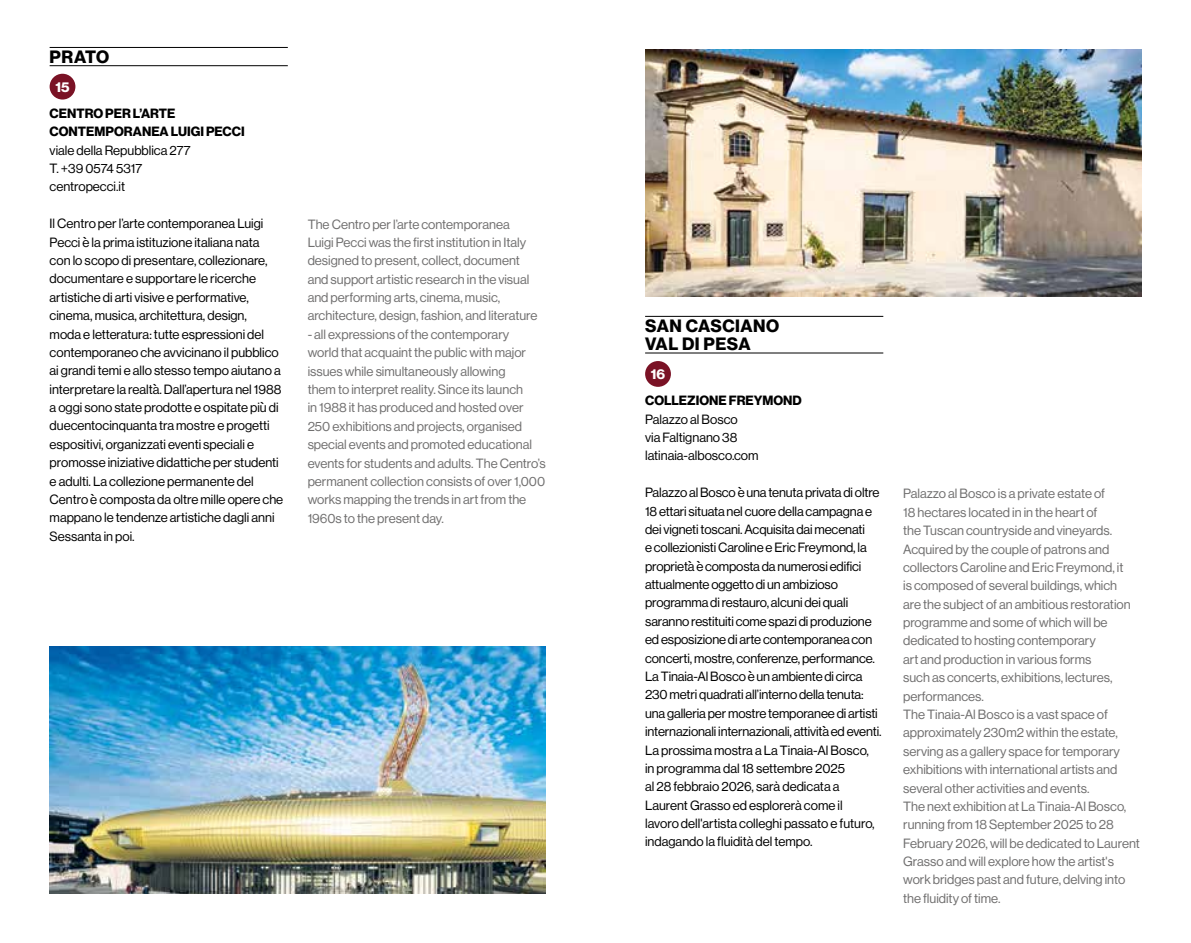
<style>
.page{position:relative;width:1191px;height:943px;background:#fff}
.page>*{position:absolute;margin:0;border:0;box-sizing:border-box;transform-origin:0 0}
.t1{font:17.5px/18.4px "N Haas Grotesk DS Pro 75 Bd";letter-spacing:.03em;color:#000}
.t2{font:14px "N Haas Grotesk DS Pro 75 Bd";color:#fff}
.t3{font:13.12px/18.4px "N Haas Grotesk DS Pro 55 Rg";color:#000}
.t4{font:13.12px/18.4px "N Haas Grotesk DS Pro 55 Rg";color:#706f6f}
.t5{font:13.12px/18.4px "N Haas Grotesk DS Pro 75 Bd";color:#000}
.t6{font:600 13.12px "Open Sans";color:#000}
.s1{font-family:"Open Sans";font-weight:600}
</style>
<div class="page">
<hr style="left:645px;top:316px;width:238px;height:1px;background:#000">
<hr style="left:645px;top:352px;width:238px;height:1px;background:#000">
<div style="left:645px;top:361px;width:26px;height:26px;background:#7a1225;border-radius:50%"></div>
<hr style="left:50px;top:47px;width:238px;height:1px;background:#000">
<hr style="left:50px;top:65px;width:238px;height:1px;background:#000">
<div style="left:50px;top:74px;width:25px;height:25px;background:#7a1225;border-radius:50%"></div>
<img style="left:645px;top:50px;width:496px;height:246px">
<img style="left:50px;top:646px;width:496px;height:247px">
<h1 class="t1" style="left:50px;top:48px;width:61px">PRATO</h1>
<p class="t2" style="left:55px;top:79px;width:16px">15</p>
<p class="t5" style="left:50px;top:104px;width:196px">CENTRO PER L’ARTE<br>CONTEMPORANEA LUIGI PECCI</p>
<p class="t3" style="left:50px;top:141px;width:142px">viale della Repubblica 277<br>T. +39 0574 5317 centropecci.it</p>
<p class="t3" style="left:50px;top:214px;width:235px">Il Centro per l’arte contemporanea Luigi Pecci e<span class="s1">̀</span>la prima istituzione italiana nata con lo scopo di presentare, collezionare, documentare e supportare le ricerche artistiche di arti visive e performative, cinema, musica, architettura, design,<br>moda e letteratura: tutte espressioni del contemporaneo che avvicinano il pubblico ai grandi temi e allo stesso tempo aiutano a interpretare la realta<span class="s1">̀</span>. Dall’apertura nel 1988 a oggi sono state prodotte e ospitate piu<span class="s1">̀</span>di duecentocinquanta tra mostre e progetti espositivi, organizzati eventi speciali e promosse iniziative didattiche per studenti e adulti. La collezione permanente del Centro e<span class="s1">̀</span>composta da oltre mille opere che mappano le tendenze artistiche dagli anni Sessanta in poi.</p>
<p class="t4" style="left:308px;top:215px;width:231px">The Centro per l’arte contemporanea Luigi Pecci was the first institution in Italy designed to present, collect, document and support artistic research in the visual and performing arts, cinema, music, architecture, design, fashion, and literature</p>
<p class="t4" style="left:308px;top:325px;width:239px">- all expressions of the contemporary<br>world that acquaint the public with major issues while simultaneously allowing<br>them to interpret reality. Since its launch<br>in 1988 it has produced and hosted over 250 exhibitions and projects, organised special events and promoted educational events for students and adults. The Centro’s permanent collection consists of over 1,000 works mapping the trends in art from the 1960s to the present day.</p>
<h1 class="t1" style="left:645px;top:316px;width:136px">SAN CASCIANO<br>VAL DI PESA</h1>
<p class="t2" style="left:651px;top:366px;width:16px">16</p>
<p class="t5" style="left:645px;top:391px;width:158px">COLLEZIONE FREYMOND</p>
<p class="t3" style="left:645px;top:410px;width:115px">Palazzo al Bosco<br>via Faltignano 38 latinaia-albosco.com</p>
<p class="t3" style="left:645px;top:483px;width:236px">Palazzo al Bosco e una tenuta privata di oltre</p>
<p class="t6" style="left:744px;top:483px;width:8px">̀</p>
<p class="t3" style="left:645px;top:502px;width:228px">18 ettari situata nel cuore della campagna e dei vigneti toscani. Acquisita dai mecenati e collezionisti Caroline e Eric Freymond, la proprieta e<span class="s1">̀</span> composta da numerosi edifici</p>
<p class="t6" style="left:703px;top:557px;width:8px">̀</p>
<p class="t3" style="left:645px;top:575px;width:231px">attualmente oggetto di un ambizioso programma di restauro, alcuni dei quali saranno restituiti come spazi di produzione ed esposizione di arte contemporanea con concerti, mostre, conferenze, performance.<br>La Tinaia-Al Bosco e un ambiente di circa</p>
<p class="t6" style="left:754px;top:667px;width:8px">̀</p>
<p class="t3" style="left:645px;top:685px;width:238px">230 metri quadrati all’interno della tenuta: una galleria per mostre temporanee di artisti internazionali internazionali, attivita ed eventi.</p>
<p class="t6" style="left:829px;top:722px;width:8px">̀</p>
<p class="t3" style="left:645px;top:740px;width:231px">La prossima mostra a La Tinaia-Al Bosco, in programma dal 18 settembre 2025<br>al 28 febbraio 2026, sarà dedicata a Laurent Grasso ed esplorerà come il lavoro dell'artista colleghi passato e futuro, indagando la fluidità del tempo.</p>
<p class="t4" style="left:903px;top:484px;width:238px">Palazzo al Bosco is a private estate of<br>18 hectares located in in the heart of<br>the Tuscan countryside and vineyards.<br>Acquired by the couple of patrons and collectors Caroline and Eric Freymond, it<br>is composed of several buildings, which<br>are the subject of an ambitious restoration programme and some of which will be dedicated to hosting contemporary<br>art and production in various forms<br>such as concerts, exhibitions, lectures, performances.<br>The Tinaia-Al Bosco is a vast space of approximately 230m2 within the estate, serving as a gallery space for temporary exhibitions with international artists and several other activities and events.<br>The next exhibition at La Tinaia-Al Bosco, running from 18 September 2025 to 28<br>February 2026, will be dedicated to Laurent Grasso and will explore how the artist's work bridges past and future, delving into the fluidity of time.</p>
</div>
